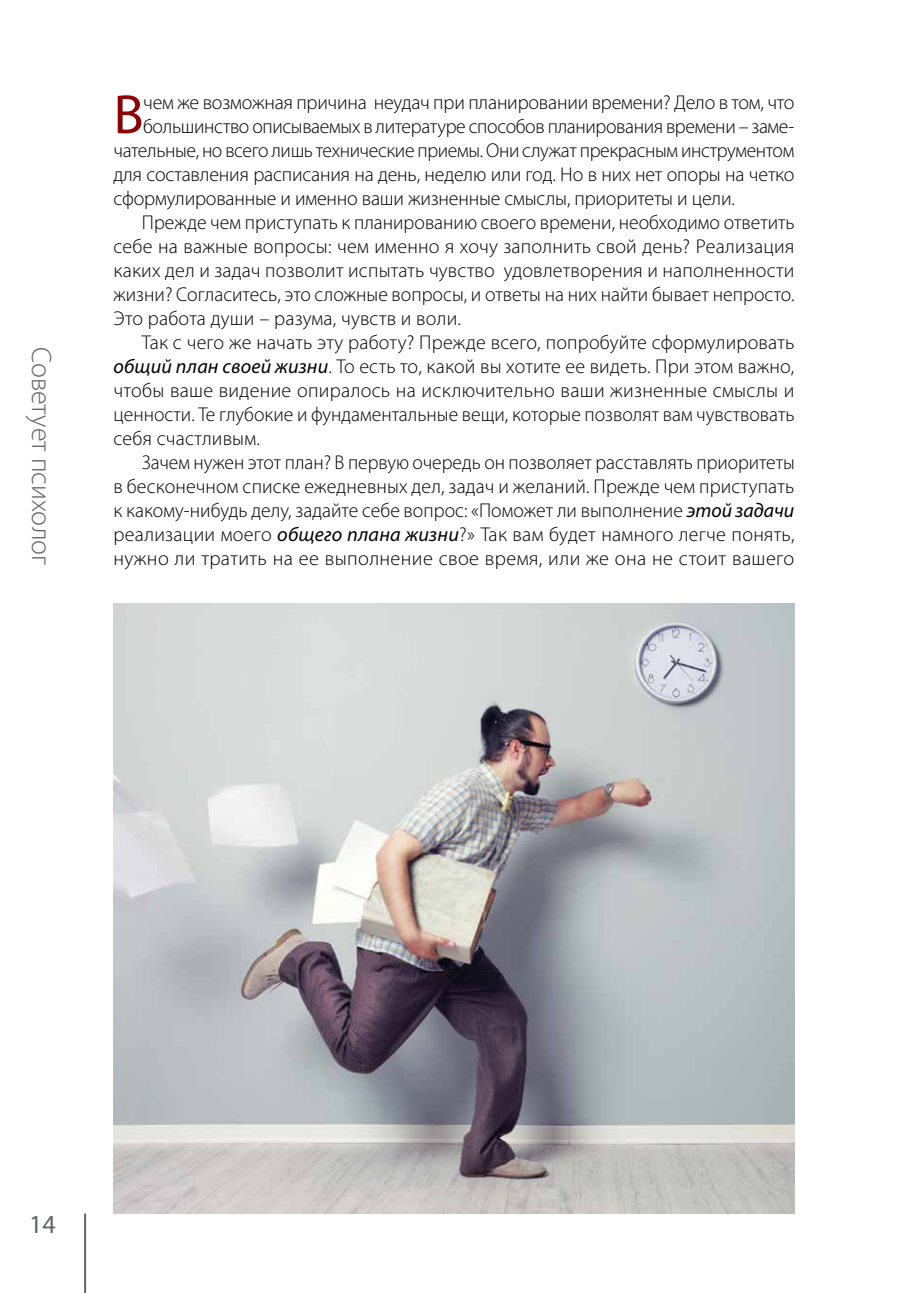
<style>
.page{position:relative;width:908px;height:1293px;background:#fff}
.page>*{position:absolute;margin:0;border:0;box-sizing:border-box;transform-origin:0 0}
.t1{font:55.6px "Myriad Pro";color:#8b0304}
.t2{font:300 28px "Myriad Pro";color:#636466}
.t3{font:26px "Myriad Pro";color:#636466}
.t4{font:300 20px "Myriad Pro";color:#000}
.t5{font:300 20px "Myriad Pro";letter-spacing:-.02em;color:#000}
.t6{font:300 20px "Myriad Pro";letter-spacing:.02em;color:#000}
.s1{font-weight:400;font-style:italic}
</style>
<div class="page">
<hr style="left:84px;top:1213px;width:2px;height:80px;background:#636466">
<img style="left:113px;top:603px;width:681px;height:610px">
<h2 class="t2" style="left:58px;top:347px;width:220px;rotate:90deg">Советует психолог</h2>
<h1 class="t1" style="left:113px;top:84px;width:32px">В</h1>
<p class="t4" style="left:143px;top:90px;width:652px">чем же возможная причина неудач при планировании времени? Дело в том, что</p>
<p class="t5" style="left:143px;top:114px;width:652px">большинство описываемых в литературе способов планирования времени – заме-</p>
<p class="t5" style="left:113px;top:138px;width:682px">чательные, но всего лишь технические приемы. Они служат прекрасным инструментом</p>
<p class="t4" style="left:113px;top:162px;width:682px">для составления расписания на день, неделю или год. Но в них нет опоры на четко</p>
<p class="t4" style="left:113px;top:186px;width:622px">сформулированные и именно ваши жизненные смыслы, приоритеты и цели.</p>
<p class="t4" style="left:142px;top:210px;width:654px">Прежде чем приступать к планированию своего времени, необходимо ответить</p>
<p class="t4" style="left:113px;top:234px;width:682px">себе на важные вопросы: чем именно я хочу заполнить свой день? Реализация</p>
<p class="t4" style="left:113px;top:258px;width:682px">каких дел и задач позволит испытать чувство удовлетворения и наполненности</p>
<p class="t4" style="left:113px;top:282px;width:682px">жизни? Согласитесь, это сложные вопросы, и ответы на них найти бывает непросто.</p>
<p class="t4" style="left:113px;top:306px;width:349px">Это работа души – разума, чувств и воли.</p>
<p class="t4" style="left:142px;top:330px;width:653px">Так с чего же начать эту работу? Прежде всего, попробуйте сформулировать</p>
<p class="t4" style="left:113px;top:354px;width:682px"><span class="s1">общий план своей жизни</span>. То есть то, какой вы хотите ее видеть. При этом важно,</p>
<p class="t4" style="left:113px;top:378px;width:682px">чтобы ваше видение опиралось на исключительно ваши жизненные смыслы и</p>
<p class="t4" style="left:113px;top:402px;width:682px">ценности. Те глубокие и фундаментальные вещи, которые позволят вам чувствовать</p>
<p class="t4" style="left:113px;top:426px;width:148px">себя счастливым.</p>
<p class="t4" style="left:142px;top:450px;width:654px">Зачем нужен этот план? В первую очередь он позволяет расставлять приоритеты</p>
<p class="t4" style="left:113px;top:474px;width:682px">в бесконечном списке ежедневных дел, задач и желаний. Прежде чем приступать</p>
<p class="t4" style="left:113px;top:498px;width:682px">к какому-нибудь делу, задайте себе вопрос: «Поможет ли выполнение <span class="s1">этой задачи</span></p>
<p class="t4" style="left:113px;top:522px;width:682px">реализации моего <span class="s1">общего плана жизни</span>?» Так вам будет намного легче понять,</p>
<p class="t6" style="left:113px;top:546px;width:682px">нужно ли тратить на ее выполнение свое время, или же она не стоит вашего</p>
<h3 class="t3" style="left:29px;top:1210px;width:28px">14</h3>
</div>
